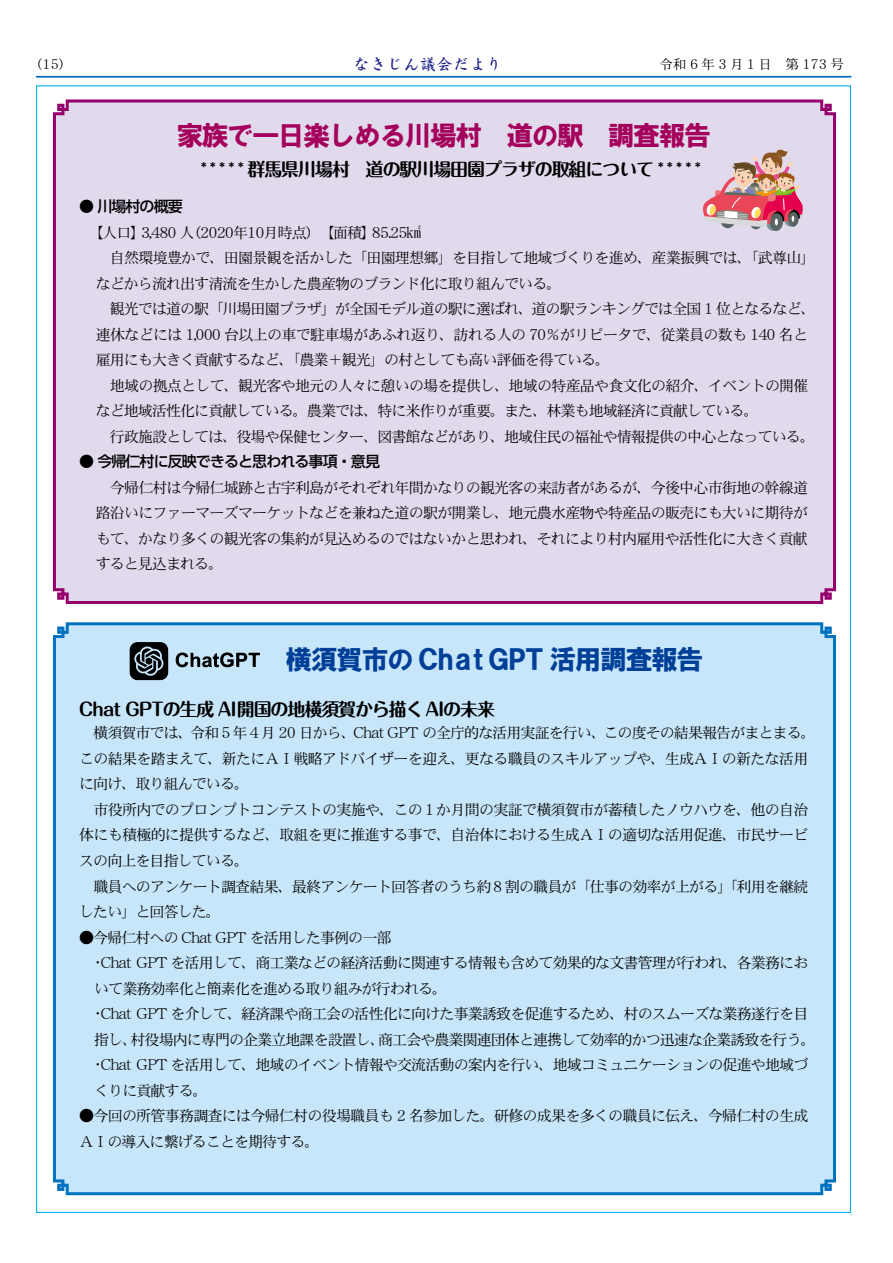
<style>
.page{position:relative;width:893px;height:1263px;background:#fff}
.page>*{position:absolute;margin:0;border:0;box-sizing:border-box;transform-origin:0 0}
.t1{font:27px "HG Soei Kakugothic UB";letter-spacing:-.06em;color:#003f98}
.t2{font:27px "HG Soei Kakugothic UB";letter-spacing:-.06em;color:#a4005b}
.t3{font:700 18px "Maru Fo Pro";letter-spacing:-.06em;color:#000}
.t4{font:600 16.5px "DFP Kai Sho CID";color:#1d2088}
.t5{font:15px/25.5px "DFPHS Mincho CID W3";letter-spacing:-.055em;color:#000}
.t6{font:500 15px "UD Shin Go Pr 6";letter-spacing:-.06em;color:#000}
.t7{font:500 15px "Maru Fo Pro";color:#000}
.t8{font:13.5px "DFPHS Mincho CID W3";color:#000}
.s1{font-family:"Yu Kyo";font-weight:500}
</style>
<div class="page">
<hr style="left:36px;top:76px;width:815px;height:2px;background:#0067b6">
<div style="left:52px;top:99px;width:784px;height:505px;background:#e1d9ec"></div>
<div style="left:52px;top:622px;width:784px;height:574px;background:#c7e6f9"></div>
<svg style="left:130px;top:642px;width:130px;height:38px;background:#8499a5"></svg>
<img style="left:702px;top:149px;width:101px;height:82px">
<p class="t4" style="left:354px;top:55px;width:150px">なきじん議会だより</p>
<p class="t8" style="left:660px;top:57px;width:186px">令和 6 年 3 月 1 日　第 173 号</p>
<h1 class="t2" style="left:176px;top:122px;width:536px">家族で一日楽しめる川場村　道の駅　調査報告</h1>
<p class="t7" style="left:658px;top:157px;width:45px">*****</p>
<p class="t3" style="left:247px;top:154px;width:408px">群馬県川場村　道の駅川場田園プラザの取組について</p>
<p class="t7" style="left:201px;top:157px;width:45px">* * * * *</p>
<p class="t6" style="left:79px;top:194px;width:105px">● 川場村の概要</p>
<p class="t5" style="left:372px;top:219px;width:51px">85.25㎢</p>
<p class="t5" style="left:141px;top:219px;width:237px">3,480 （人 2020年10月時点）　【面積】</p>
<p class="t5" style="left:96px;top:219px;width:721px;text-indent:-8px">【人口】<br>　自然環境豊かで、田園景観を活かした「田園理想郷」を目指して地域づくりを進め、産業振興では、「武尊山「などから流れ出す清流を生かした農産物のブランド化に取り組んでいる。<br>　観光では道の駅「川場田園プラザ」が全国モデル道の駅に選ばれ、道の駅ランキングでは全国 1 位となるなど、連休などには 1,000 台以上の車で駐車場があふれ返り、訪れる人の 70％がリピータで、従業員の数も 140 名と雇用にも大きく貢献するなど、「農業＋観光」の村としても高い評価を得ている。<br>　地域の拠点として、観光客や地元の人々に憩いの場を提供し、地域の特産品や食文化の紹介、イベントの開催など地域活性化に貢献している。農業では、特に米作りが重要。また、林業も地域経済に貢献している。<br>　行政施設としては、役場や保健センター、図書館などがあり、地域住民の福祉や情報提供の中心となっている。</p>
<p class="t6" style="left:79px;top:449px;width:302px">● 今帰仁村に反映できると思われる事項・意見</p>
<p class="t5" style="left:96px;top:474px;width:714px;text-align:justify">　今帰仁村は今帰仁城跡と古宇利島がそれぞれ年間かなりの観光客の来訪者があるが、今後中心市街地の幹線道路沿いにファーマーズマーケットなどを兼ねた道の駅が開業し、地元農水産物や特産品の販売にも大いに期待がもて、かなり多くの観光客の集約が見込めるのではないかと思われ、それにより村内雇用や活性化に大きく貢献すると見込まれる。</p>
<h1 class="t1" style="left:184px;top:646px;width:521px">　　　　横須賀市の ChatGPT 活用調査報告</h1>
<p class="t3" style="left:79px;top:695px;width:417px">Chat GPTの生成 AI開国の地横須賀から描くAIの未来</p>
<p class="t5" style="left:604px;top:720px;width:214px">この度その結果報告がまとまる。</p>
<p class="t5" style="left:354px;top:720px;width:254px">Chat GPT の全庁的な活用実証を行い、</p>
<p class="t5" style="left:79px;top:720px;width:731px">　横須賀市では、<br>この結果を踏まえて、新たにＡＩ戦略アドバイザーを迎え、更なる職員のスキルアップや、生成ＡＩの新たな活用に向け、取り組んでいる。<br>　市役所内でのプロンプトコンテストの実施や、この１か月間の実証で横須賀市が蓄積したノウハウを、他の自治体にも積極的に提供するなど、取組を更に推進する事で、自治体における生成ＡＩの適切な活用促進、市民サービスの向上を目指している。<br>　職員へのアンケート調査結果、最終アンケート回答者のうち約８割の職員が「仕事の効率が上がる」「利用を継続したい」と回答した。</p>
<p class="t5" style="left:79px;top:924px;width:314px">●今帰仁村への Chat GPT を活用した事例の一部</p>
<p class="t5" style="left:94px;top:950px;width:716px"><span class="s1">•</span>Chat GPT を活用して、商工業などの経済活動に関連する情報も含めて効果的な文書管理が行われ、各業務において業務効率化と簡素化を進める取り組みが行われる。</p>
<p class="t5" style="left:378px;top:1001px;width:439px;text-indent:-284px"><span class="s1">•</span>Chat GPT を介して、経済課や商工会の活性化に向けた事業誘致を促進するため、村のスムーズな業務遂行を目商工会や農業関連団体と連携して効率的かつ迅速な企業誘致を行う。</p>
<p class="t5" style="left:190px;top:720px;width:167px">令和５年４月 20 日から、</p>
<p class="t5" style="left:131px;top:1026px;width:256px">村役場内に専門の企業立地課を設置し、</p>
<p class="t5" style="left:94px;top:1026px;width:45px">指し、</p>
<p class="t5" style="left:94px;top:1051px;width:716px"><span class="s1">•</span>Chat GPT を活用して、地域のイベント情報や交流活動の案内を行い、地域コミュニケーションの促進や地域づくりに貢献する。</p>
<p class="t5" style="left:79px;top:1102px;width:731px">●今回の所管事務調査には今帰仁村の役場職員も 2 名参加した。研修の成果を多くの職員に伝え、今帰仁村の生成<br>ＡＩの導入に繋げることを期待する。</p>
</div>
